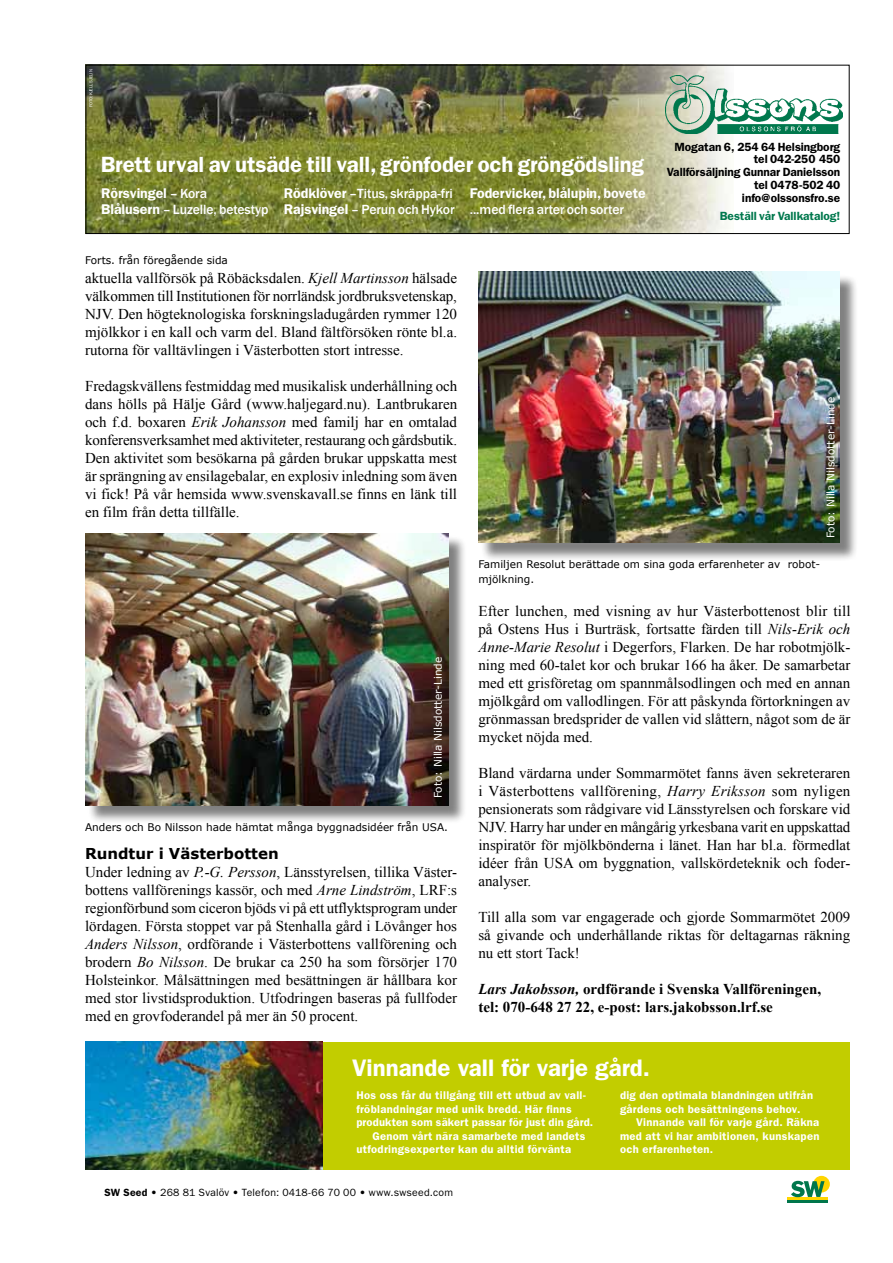
<style>
.page{position:relative;width:893px;height:1263px;background:#fff}
.page>*{position:absolute;margin:0;border:0;box-sizing:border-box;transform-origin:0 0}
.t1{font:600 24px "Franklin Gothic";color:#fff}
.t2{font:600 22.2px "Franklin Gothic";letter-spacing:-.005em;color:#fff}
.t3{font:15px/18px "Times New Roman";color:#000;text-align:justify}
.t4{font:700 15px/18px "Times New Roman";color:#000}
.t5{font:700 15px "Verdana";color:#000}
.t6{font:600 14.1px "Franklin Gothic";letter-spacing:-.005em;color:#fff}
.t7{font:500 13.65px/15.5px "Franklin Gothic";letter-spacing:-.005em;color:#fff}
.t8{font:600 11.85px/12.9px "Franklin Gothic";letter-spacing:-.005em;color:#000;text-align:right}
.t9{font:600 11.85px "Franklin Gothic";letter-spacing:-.005em;color:#00784d}
.t10{font:600 11.25px/13.5px "Franklin Gothic";letter-spacing:.025em;color:#fff}
.t11{font:10.5px/15px "Verdana";color:#000}
.t12{font:10.5px "Franklin Gothic";letter-spacing:.02em;color:#000}
.t13{font:10.5px "Verdana";color:#fff}
.t14{font:4.5px "Franklin Gothic";letter-spacing:-.005em;color:#fff}
.s1{font-weight:500;font-size:13.65px}
.s2{font-weight:600;font-size:14.1px}
.s3{font-style:italic}
.s4{font-weight:600}
</style>
<div class="page">
<div style="left:269px;top:1042px;width:581px;height:127px;background:#c2cd00"></div>
<div style="left:813px;top:1176px;width:17px;height:16px;background:#ffd500;border-radius:50%"></div>
<hr style="left:788px;top:1197px;width:40px;height:2px;background:#ffd500">
<hr style="left:788px;top:1199px;width:40px;height:3px;background:#00764b">
<svg style="left:791px;top:1181px;width:33px;height:16px"></svg>
<img style="left:85px;top:1042px;width:237px;height:127px">
<div style="left:87px;top:535px;width:379px;height:289px;background:#000;opacity:.5"></div>
<img style="left:85px;top:533px;width:363px;height:272px">
<img style="left:88px;top:67px;width:645px;height:165px">
<img style="left:666px;top:75px;width:177px;height:58px">
<div style="left:86px;top:65px;width:763px;height:169px;border:1px solid #000"></div>
<div style="left:481px;top:274px;width:377px;height:287px;background:#000;opacity:.5"></div>
<img style="left:478px;top:272px;width:362px;height:271px">
<p class="t14" style="left:88px;top:107px;width:40px;rotate:-90deg">foto: kjell sjelin</p>
<h2 class="t2" style="left:101px;top:151px;width:545px">Brett urval av utsäde till vall, grönfoder och gröngödsling</h2>
<p class="t6" style="left:101px;top:185px;width:107px">Rörsvingel <span class="s1">– Kora</span></p>
<p class="t7" style="left:101px;top:201px;width:169px"><span class="s2">Blålusern</span> – Luzelle, betestyp</p>
<p class="t7" style="left:284px;top:186px;width:172px"><span class="s2">Rödklöver</span> –Titus, skräppa-fri<br><span class="s2">Rajsvingel</span> – Perun och Hykor</p>
<p class="t6" style="left:470px;top:185px;width:177px">Fodervicker, blålupin, bovete</p>
<p class="t7" style="left:470px;top:201px;width:156px">...med flera arter och sorter</p>
<p class="t11" style="left:85px;top:252px;width:144px">Forts. från föregående sida</p>
<p class="t3" style="left:85px;top:269px;width:374px">aktuella vallförsök på Röbäcksdalen. <span class="s3">Kjell Martinsson</span> hälsade välkommen till Institutionen för norrländsk jordbruksvetenskap, NJV. Den högteknologiska forskningsladugården rymmer 120 mjölkkor i en kall och varm del. Bland fältförsöken rönte bl.a. rutorna för valltävlingen i Västerbotten stort intresse.</p>
<p class="t3" style="left:85px;top:377px;width:374px">Fredagskvällens festmiddag med musikalisk underhållning och dans hölls på Hälje Gård (www.haljegard.nu). Lantbrukaren och f.d. boxaren <span class="s3">Erik Johansson</span> med familj har en omtalad konferensverksamhet med aktiviteter, restaurang och gårdsbutik.<br>Den aktivitet som besökarna på gården brukar uppskatta mest är sprängning av ensilagebalar, en explosiv inledning som även vi fick! På vår hemsida www.svenskavall.se finns en länk till en film från detta tillfälle.</p>
<p class="t8" style="left:667px;top:140px;width:175px">Mogatan 6, 254 64 Helsingborg tel 042-250 450<br>Vallförsäljning Gunnar Danielsson tel 0478-502 40 info@olssonsfro.se</p>
<p class="t9" style="left:720px;top:208px;width:122px">Beställ vår Vallkatalog!</p>
<p class="t13" style="left:824px;top:538px;width:143px;rotate:-90deg">Foto: Nilla Nilsdotter-Linde</p>
<p class="t13" style="left:431px;top:798px;width:143px;rotate:-90deg">Foto: Nilla Nilsdotter-Linde</p>
<p class="t11" style="left:85px;top:819px;width:364px">Anders och Bo Nilsson hade hämtat många byggnadsidéer från USA.</p>
<p class="t5" style="left:85px;top:844px;width:195px">Rundtur i Västerbotten</p>
<p class="t3" style="left:85px;top:863px;width:374px">Under ledning av <span class="s3">P.-G. Persson</span>, Länsstyrelsen, tillika Väster&shy;bottens vallförenings kassör, och med <span class="s3">Arne Lindström</span>, LRF:s regionförbund som ciceron bjöds vi på ett utflyktsprogram under lördagen. Första stoppet var på Stenhalla gård i Lövånger hos <span class="s3">Anders Nilsson</span>, ordförande i Västerbottens vallförening och brodern <span class="s3">Bo Nilsson</span>. De brukar ca 250 ha som försörjer 170<br>Holsteinkor. Målsättningen med besättningen är hållbara kor med stor livstidsproduktion. Utfodringen baseras på fullfoder med en grovfoderandel på mer än 50 procent.</p>
<p class="t11" style="left:478px;top:557px;width:343px">Familjen Resolut berättade om sina goda erfarenheter av robot&shy;mjölkning.</p>
<p class="t3" style="left:478px;top:602px;width:374px">Efter lunchen, med visning av hur Västerbottenost blir till på Ostens Hus i Burträsk, fortsatte färden till <span class="s3">Nils-Erik och Anne-Marie Resolut</span> i Degerfors, Flarken. De har robotmjölk&shy;ning med 60-talet kor och brukar 166 ha åker. De samarbetar med ett grisföretag om spannmålsodlingen och med en annan mjölkgård om vallodlingen. För att påskynda förtorkningen av grönmassan bredsprider de vallen vid slåttern, något som de är mycket nöjda med.</p>
<p class="t3" style="left:478px;top:764px;width:374px">Bland värdarna under Sommarmötet fanns även sekreteraren i Västerbottens vallförening, <span class="s3">Harry Eriksson</span> som nyligen pensionerats som rådgivare vid Länsstyrelsen och forskare vid NJV. Harry har under en mångårig yrkesbana varit en uppskattad inspiratör för mjölkbönderna i länet. Han har bl.a. förmedlat idéer från USA om byggnation, vallskördeteknik och foder&shy;analyser.</p>
<p class="t3" style="left:478px;top:908px;width:374px">Till alla som var engagerade och gjorde Sommarmötet 2009 så givande och underhållande riktas för deltagarnas räkning nu ett stort Tack!</p>
<p class="t4" style="left:478px;top:980px;width:344px"><span class="s3">Lars Jakobsson,</span> ordförande i Svenska Vallföreningen, tel: 070-648 27 22, e-post: lars.jakobsson.lrf.se</p>
<h1 class="t1" style="left:352px;top:1054px;width:299px">Vinnande vall för varje gård.</h1>
<p class="t10" style="left:356px;top:1088px;width:231px">Hos oss får du tillgång till ett utbud av vall-</p>
<p class="t10" style="left:356px;top:1102px;width:217px">frö blandningar med unik bredd. Här finns</p>
<p class="t10" style="left:356px;top:1115px;width:238px">produkten som säkert passar för just din gård.</p>
<p class="t10" style="left:373px;top:1129px;width:214px">Genom vårt nära samarbete med landets</p>
<p class="t10" style="left:356px;top:1142px;width:216px">ut fodringsexperter kan du alltid förvänta</p>
<p class="t10" style="left:620px;top:1088px;width:195px">dig den optimala blandningen utifrån gårdens och besättningens behov.</p>
<p class="t10" style="left:620px;top:1115px;width:201px;text-align:justify;text-indent:16px">Vinnande vall för varje gård. Räkna med att vi har ambitionen, kunskapen och erfarenheten.</p>
<p class="t12" style="left:104px;top:1186px;width:350px"><span class="s4">SW Seed</span> • 268 81 Svalöv • Telefon: 0418-66 70 00 • www.swseed.com</p>
</div>
